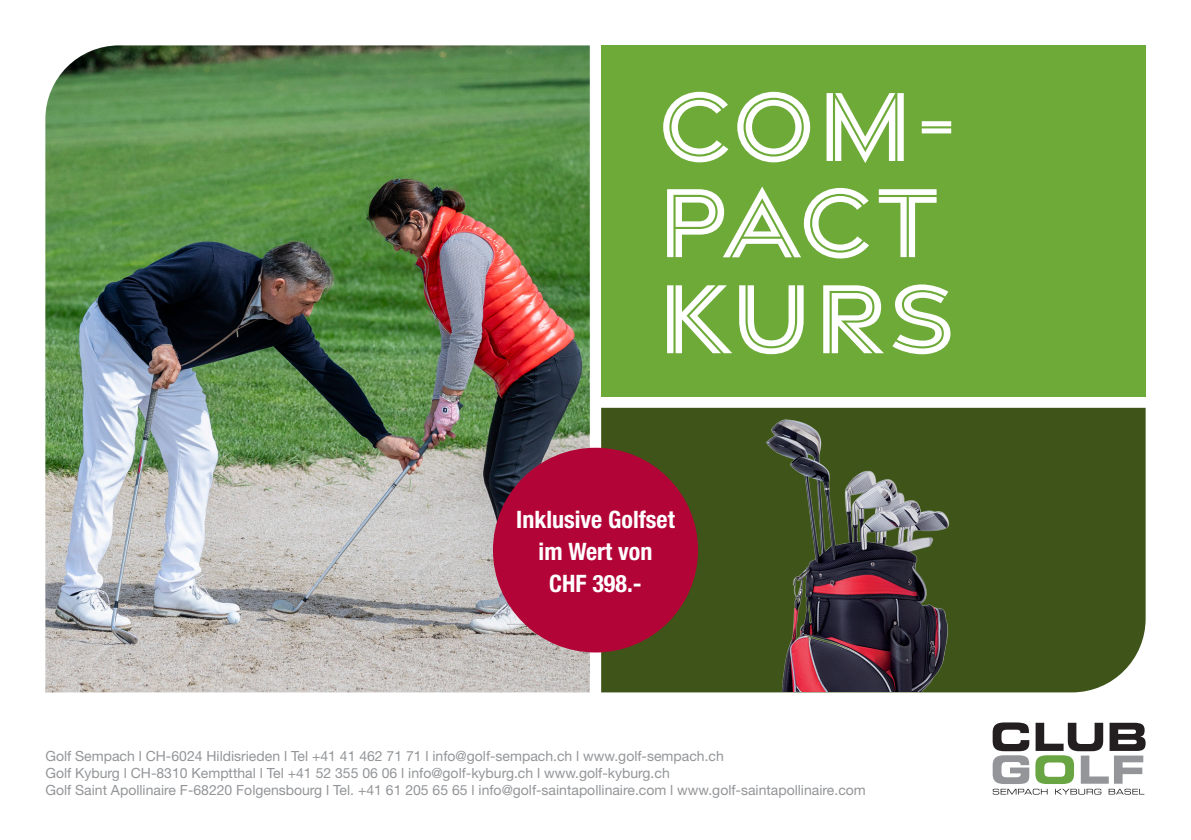
<style>
.page{position:relative;width:1191px;height:840px;background:#fff}
.page>*{position:absolute;margin:0;border:0;box-sizing:border-box;transform-origin:0 0}
.Headline-Academy{font:106px/96px "Gravesend Sans Inline";letter-spacing:.015em;color:#fff}
.Button-Klein{font:700 condensed 24px "Helvetica Neue LT Std";color:#fff}
.Fusszeile{font:14px/16.8px "Helvetica Neue";color:#939598}
</style>
<div class="page">
<div style="left:601px;top:407px;width:544px;height:285px;background:#3e5418"></div>
<div style="left:601px;top:45px;width:544px;height:351px;background:#6daa38"></div>
<img style="left:45px;top:45px;width:545px;height:647px">
<div style="left:493px;top:447px;width:205px;height:205px;background:#b30437;border-radius:50%"></div>
<img style="left:761px;top:407px;width:232px;height:284px">
<svg style="left:992px;top:722px;width:153px;height:72px"></svg>
<p class="Headline-Academy" style="left:658px;top:71px;width:299px">COM-<br>PACT<br>KURS</p>
<p class="Button-Klein" style="left:516px;top:505px;width:160px">Inklusive Golfset</p>
<p class="Button-Klein" style="left:538px;top:537px;width:115px">im Wert von</p>
<p class="Button-Klein" style="left:549px;top:569px;width:94px">CHF 398.-</p>
<p class="Fusszeile" style="left:45px;top:747px;width:822px">Golf Sempach l CH-6024 Hildisrieden l Tel +41 41 462 71 71 l info@golf-sempach.ch l www.golf-sempach.ch<br>Golf Kyburg l CH-8310 Kemptthal l Tel +41 52 355 06 06 l info@golf-kyburg.ch l www.golf-kyburg.ch<br>Golf Saint Apollinaire F-68220 Folgensbourg l Tel. +41 61 205 65 65 l info@golf-saintapollinaire.com l www.golf-saintapollinaire.com</p>
</div>
